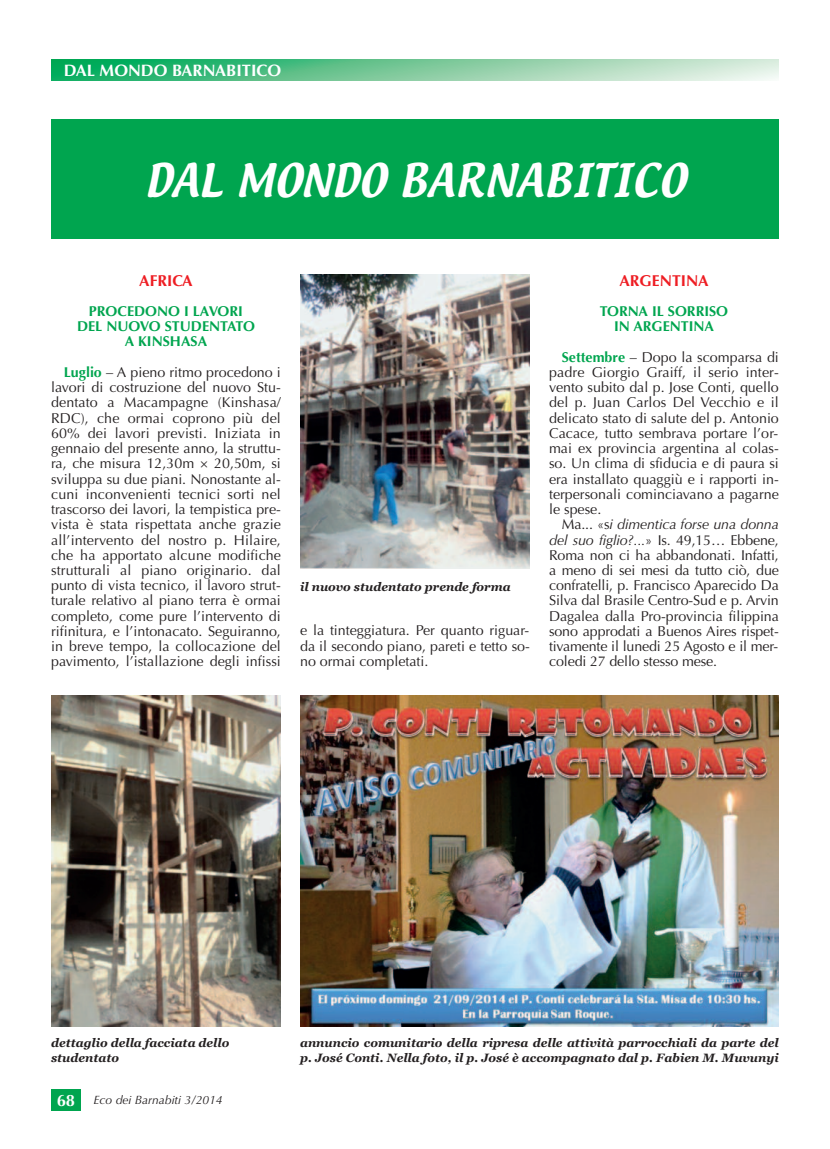
<style>
.page{position:relative;width:830px;height:1149px;background:#fff}
.page>*{position:absolute;margin:0;border:0;box-sizing:border-box;transform-origin:0 0}
.t1{font:40.5px "Textile";letter-spacing:.02em;color:#fff}
.t2{font:700 16.5px "Optima";color:#fff}
.t3{font:700 15.75px "Optima";color:#ee1d23}
.t4{font:14.25px/15.1px "Optima";color:#231f20;text-align:justify}
.t5{font:700 14.25px/15.1px "Optima";color:#00a54f;text-align:center}
.t6{font:italic 700 12px/14.2px "Georgia";color:#231f20}
.t7{font:italic 12px "Optima";color:#231f20}
.s1{font-weight:700;color:#00a54f}
.s2{font-style:italic}
.s3{font-weight:700;font-style:normal;font-size:16.5px;color:#fff}
</style>
<div class="page">
<div style="left:51px;top:1089px;width:30px;height:21px;background:#00a54f"></div>
<svg style="left:51px;top:60px;width:727px;height:21px;background:#79cb9e"></svg>
<div style="left:51px;top:119px;width:727px;height:119px;background:#00a54f"></div>
<img style="left:51px;top:695px;width:230px;height:331px">
<img style="left:300px;top:274px;width:229px;height:294px">
<img style="left:300px;top:695px;width:478px;height:330px">
<p class="t2" style="left:64px;top:61px;width:219px">DAL MONDO BARNABITICO</p>
<h1 class="t1" style="left:144px;top:159px;width:542px">DAL MONDO BARNABITICO</h1>
<p class="t3" style="left:139px;top:271px;width:55px">AFRICA</p>
<p class="t5" style="left:77px;top:303px;width:179px">PROCEDONO I LAVORI<br>DEL NUOVO STUDENTATO<br>A KINSHASA</p>
<p class="t4" style="left:51px;top:364px;width:231px;text-indent:13px"><span class="s1">Luglio</span> – A pieno ritmo procedono i lavori di costruzione del nuovo Stu&shy;dentato a Macampagne (Kinshasa/ RDC), che ormai coprono più del 60% dei lavori previsti. Iniziata in gennaio del presente anno, la struttu&shy;ra, che misura 12,30m × 20,50m, si sviluppa su due piani. Nonostante al&shy;cuni inconvenienti tecnici sorti nel trascorso dei lavori, la tempistica pre&shy;vista è stata rispettata anche grazie all’intervento del nostro p. Hilaire, che ha apportato alcune modifiche strutturali al piano originario. dal punto di vista tecnico, il lavoro strut&shy;turale relativo al piano terra è ormai completo, come pure l’intervento di rifinitura, e l’intonacato. Seguiranno, in breve tempo, la collocazione del pavimento, l’istallazione degli infissi</p>
<p class="t6" style="left:300px;top:580px;width:212px">il nuovo studentato prende forma</p>
<p class="t4" style="left:300px;top:623px;width:231px">e la tinteggiatura. Per quanto riguar&shy;da il secondo piano, pareti e tetto so&shy;no ormai completati.</p>
<p class="t3" style="left:619px;top:271px;width:90px">ARGENTINA</p>
<p class="t5" style="left:599px;top:303px;width:130px">TORNA IL SORRISO<br>IN ARGENTINA</p>
<p class="t4" style="left:549px;top:349px;width:231px;text-indent:13px"><span class="s1">Settembre</span> – Dopo la scomparsa di padre Giorgio Graiff, il serio inter&shy;vento subito dal p. Jose Conti, quello del p. Juan Carlos Del Vecchio e il delicato stato di salute del p. Antonio Cacace, tutto sembrava portare l’or&shy;mai ex provincia argentina al colas&shy;so. Un clima di sfiducia e di paura si era installato quaggiù e i rapporti in&shy;terpersonali cominciavano a pagarne le spese.</p>
<p class="t4" style="left:549px;top:517px;width:231px;text-indent:13px">Ma... «s<span class="s2">i dimentica forse una donna del suo figlio?...</span>» Is. 49,15… Ebbene, Roma non ci ha abbandonati. Infatti, a meno di sei mesi da tutto ciò, due confratelli, p. Francisco Aparecido Da Silva dal Brasile Centro-Sud e p. Arvin Dagalea dalla Pro-provincia filippina sono approdati a Buenos Aires rispet&shy;tivamente il lunedi 25 Agosto e il mer&shy;coledi 27 dello stesso mese.</p>
<p class="t6" style="left:51px;top:1035px;width:180px">dettaglio della facciata dello studentato</p>
<p class="t7" style="left:57px;top:1092px;width:167px"><span class="s3">68</span> Eco dei Barnabiti 3/2014</p>
<p class="t6" style="left:300px;top:1035px;width:480px">annuncio comunitario della ripresa delle attività parrocchiali da parte del p. José Conti. Nella foto, il p. José è accompagnato dal p. Fabien M. Muvunyi</p>
</div>
